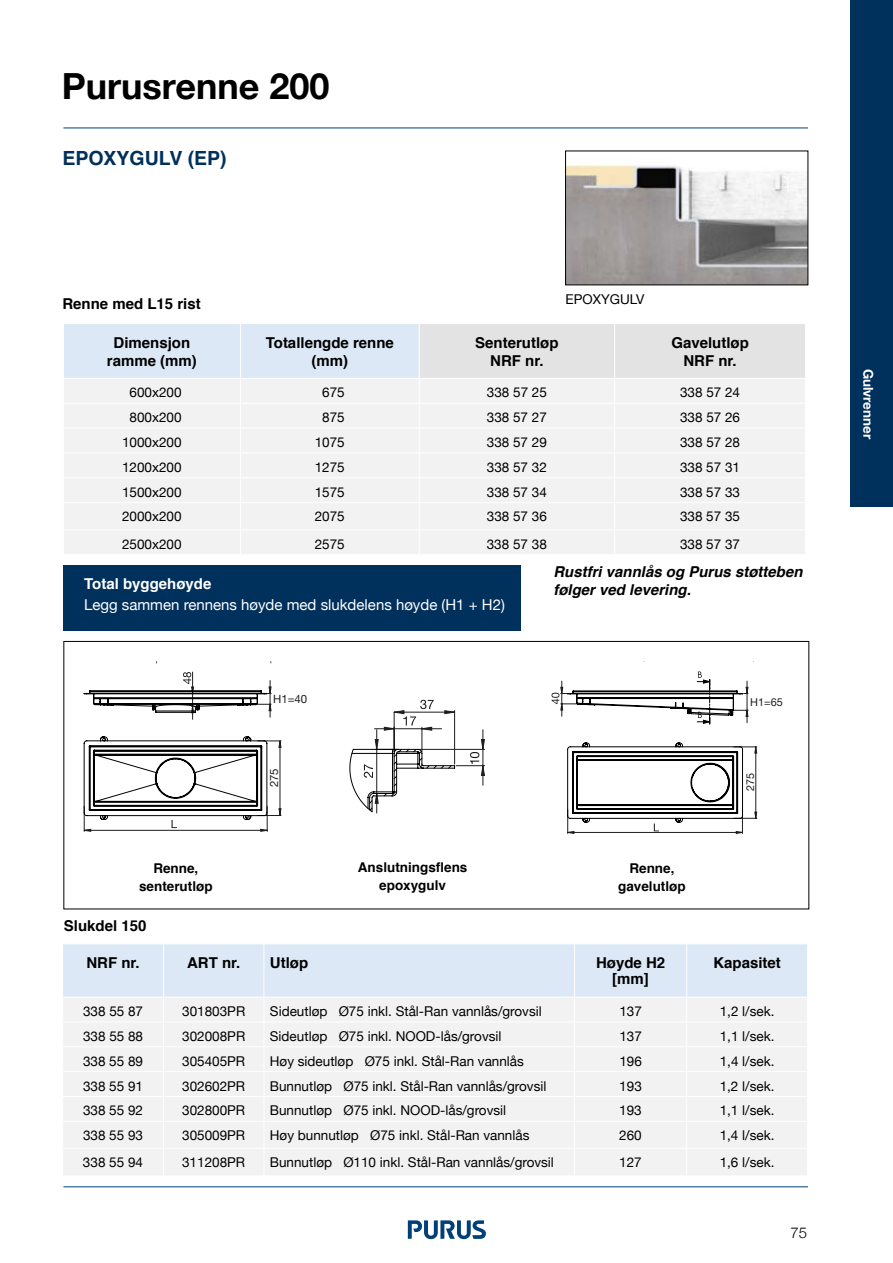
<style>
.page{position:relative;width:893px;height:1263px;background:#fff}
.page>*{position:absolute;margin:0;border:0;box-sizing:border-box;transform-origin:0 0}
.t1{font:700 36px "Helvetica Neue";color:#000}
.t2{font:700 19.5px "Helvetica";color:#00305c}
.t3{font:17.25px "Helvetica Neue LT Std";color:#1d1d1b}
.t4{font:700 15px/18px "Helvetica";color:#000;text-align:center}
.t5{font:italic 700 15px/18px "Helvetica";color:#000}
.t6{font:15px "Helvetica Neue";color:#fff}
.t7{font:700 15px "Helvetica";color:#fff}
.t8{font:300 15px "Helvetica Neue";color:#000}
.t9{font:13.5px "Helvetica Neue";color:#000}
.t10{font:700 13.5px/18px "Helvetica";color:#000;text-align:center}
.t11{font:700 13.5px "Helvetica Neue";color:#fff}
.t12{font:11.4px "Helvetica Neue LT Std";color:#1d1d1b}
.t13{font:10.95px "Helvetica Neue LT Std";color:#1d1d1b}
</style>
<div class="page">
<svg style="left:408px;top:1220px;width:78px;height:19px"></svg>
<div style="left:850px;top:0;width:43px;height:506px;background:#00305c"></div>
<hr style="left:63px;top:128px;width:745px;height:1px;background:#004079">
<hr style="left:63px;top:1186px;width:745px;height:1px;background:#004079">
<div style="left:63px;top:641px;width:746px;height:268px;border:1px solid #000"></div>
<hr style="left:469px;top:661px;width:1px;height:173px;background:#6a6a58">
<svg style="left:83px;top:661px;width:199px;height:171px"></svg>
<hr style="left:892px;top:661px;width:1px;height:181px;background:#6a6a58">
<svg style="left:551px;top:661px;width:207px;height:173px"></svg>
<hr style="left:581px;top:686px;width:1px;height:135px;background:#6a6a58">
<svg style="left:349px;top:686px;width:136px;height:148px"></svg>
<svg style="left:63px;top:944px;width:744px;height:231px"></svg>
<svg style="left:64px;top:324px;width:741px;height:230px"></svg>
<div style="left:63px;top:566px;width:458px;height:65px;background:#00305c"></div>
<img style="left:567px;top:165px;width:239px;height:118px">
<h1 class="t1" style="left:62px;top:58px;width:269px">Purusrenne 200</h1>
<h2 class="t2" style="left:62px;top:142px;width:166px">epoxyg ulv (EP)</h2>
<p class="t4" style="left:62px;top:295px;width:140px">Renne med L15 rist</p>
<p class="t9" style="left:566px;top:290px;width:72px">Epoxyg ulv</p>
<p class="t4" style="left:107px;top:333px;width:92px">Dimensjon ramme (mm)</p>
<p class="t4" style="left:266px;top:333px;width:130px">Totallengde renne (mm)</p>
<p class="t4" style="left:475px;top:333px;width:85px">Senterutløp<br>NRF nr.</p>
<p class="t4" style="left:671px;top:333px;width:79px">Gavelutløp<br>NRF nr.</p>
<p class="t9" style="left:130px;top:383px;width:54px">600x200</p>
<p class="t9" style="left:322px;top:383px;width:24px">675</p>
<p class="t9" style="left:487px;top:383px;width:62px">338 57 25</p>
<p class="t9" style="left:680px;top:383px;width:62px">338 57 24</p>
<p class="t9" style="left:130px;top:407px;width:54px">800x200</p>
<p class="t9" style="left:322px;top:407px;width:24px">875</p>
<p class="t9" style="left:487px;top:407px;width:62px">338 57 27</p>
<p class="t9" style="left:680px;top:407px;width:62px">338 57 26</p>
<p class="t9" style="left:122px;top:432px;width:61px">1000x200</p>
<p class="t9" style="left:315px;top:432px;width:32px">1075</p>
<p class="t9" style="left:487px;top:432px;width:62px">338 57 29</p>
<p class="t9" style="left:680px;top:432px;width:62px">338 57 28</p>
<p class="t9" style="left:122px;top:457px;width:61px">1200x200</p>
<p class="t9" style="left:315px;top:457px;width:32px">1275</p>
<p class="t9" style="left:487px;top:457px;width:62px">338 57 32</p>
<p class="t9" style="left:680px;top:457px;width:62px">338 57 31</p>
<p class="t9" style="left:122px;top:482px;width:61px">1500x200</p>
<p class="t9" style="left:315px;top:482px;width:32px">1575</p>
<p class="t9" style="left:487px;top:482px;width:62px">338 57 34</p>
<p class="t9" style="left:680px;top:482px;width:62px">338 57 33</p>
<p class="t9" style="left:122px;top:507px;width:61px">2000x200</p>
<p class="t9" style="left:315px;top:507px;width:32px">2075</p>
<p class="t9" style="left:487px;top:507px;width:62px">338 57 36</p>
<p class="t9" style="left:680px;top:507px;width:62px">338 57 35</p>
<p class="t9" style="left:122px;top:534px;width:61px">2500x200</p>
<p class="t9" style="left:315px;top:534px;width:32px">2575</p>
<p class="t9" style="left:487px;top:534px;width:62px">338 57 38</p>
<p class="t9" style="left:680px;top:534px;width:62px">338 57 37</p>
<p class="t7" style="left:84px;top:571px;width:129px">Total byggehøyde</p>
<p class="t6" style="left:84px;top:593px;width:422px">Legg sammen rennens høyde med slukdelens høyde (H1 + H2)</p>
<p class="t5" style="left:553px;top:563px;width:255px">Rustfrivannlåsog Purusstøtteben følgerved levering.</p>
<p class="t3" style="left:265px;top:719px;width:30px;rotate:-90deg">275</p>
<p class="t12" style="left:273px;top:692px;width:36px">H1=40</p>
<p class="t12" style="left:267px;top:787px;width:21px;rotate:-90deg">275</p>
<p class="t10" style="left:358px;top:859px;width:111px">Anslutningsflens epoxygulv</p>
<p class="t10" style="left:139px;top:859px;width:75px">Renne, senterutløp</p>
<p class="t10" style="left:618px;top:859px;width:69px">Renne, gavelutløp</p>
<p class="t4" style="left:64px;top:917px;width:84px">Slukdel 150</p>
<p class="t13" style="left:750px;top:696px;width:34px">H1=65</p>
<p class="t13" style="left:744px;top:791px;width:20px;rotate:-90deg">275</p>
<p class="t4" style="left:86px;top:954px;width:55px">NRF nr.</p>
<p class="t4" style="left:187px;top:954px;width:55px">ART nr.</p>
<p class="t4" style="left:270px;top:954px;width:40px">Utløp</p>
<p class="t4" style="left:596px;top:954px;width:71px;line-height:16.5px">Høyde H2 [mm]</p>
<p class="t4" style="left:713px;top:954px;width:69px">Kapasitet</p>
<p class="t9" style="left:83px;top:1001px;width:62px">338 55 87</p>
<p class="t9" style="left:182px;top:1001px;width:65px">301803PR</p>
<p class="t9" style="left:270px;top:1001px;width:273px">Sideutløp Ø75 inkl. Stål-Ran vannlås/grovsil</p>
<p class="t9" style="left:619px;top:1001px;width:24px">137</p>
<p class="t9" style="left:720px;top:1001px;width:56px">1,2 l/sek.</p>
<p class="t9" style="left:83px;top:1026px;width:62px">338 55 88</p>
<p class="t9" style="left:182px;top:1026px;width:65px">302008PR</p>
<p class="t9" style="left:270px;top:1026px;width:233px">Sideutløp Ø75 inkl. NOOD-lås/grovsil</p>
<p class="t9" style="left:619px;top:1026px;width:24px">137</p>
<p class="t9" style="left:720px;top:1026px;width:56px">1,1 l/sek.</p>
<p class="t9" style="left:83px;top:1051px;width:62px">338 55 89</p>
<p class="t9" style="left:182px;top:1051px;width:65px">305405PR</p>
<p class="t9" style="left:270px;top:1051px;width:256px">Høy sideutløp Ø75 inkl. Stål-Ran vannlås</p>
<p class="t9" style="left:619px;top:1051px;width:24px">196</p>
<p class="t9" style="left:720px;top:1051px;width:56px">1,4 l/sek.</p>
<p class="t9" style="left:83px;top:1076px;width:62px">338 55 91</p>
<p class="t9" style="left:182px;top:1076px;width:65px">302602PR</p>
<p class="t9" style="left:270px;top:1076px;width:278px">Bunnutløp Ø75 inkl. Stål-Ran vannlås/grovsil</p>
<p class="t9" style="left:619px;top:1076px;width:24px">193</p>
<p class="t9" style="left:720px;top:1076px;width:56px">1,2 l/sek.</p>
<p class="t9" style="left:83px;top:1101px;width:62px">338 55 92</p>
<p class="t9" style="left:182px;top:1101px;width:65px">302800PR</p>
<p class="t9" style="left:270px;top:1101px;width:238px">Bunnutløp Ø75 inkl. NOOD-lås/grovsil</p>
<p class="t9" style="left:619px;top:1101px;width:24px">193</p>
<p class="t9" style="left:720px;top:1101px;width:56px">1,1 l/sek.</p>
<p class="t9" style="left:83px;top:1126px;width:62px">338 55 93</p>
<p class="t9" style="left:182px;top:1126px;width:65px">305009PR</p>
<p class="t9" style="left:270px;top:1126px;width:261px">Høy bunnutløp Ø75 inkl. Stål-Ran vannlås</p>
<p class="t9" style="left:619px;top:1126px;width:24px">260</p>
<p class="t9" style="left:720px;top:1126px;width:56px">1,4 l/sek.</p>
<p class="t9" style="left:83px;top:1152px;width:62px">338 55 94</p>
<p class="t9" style="left:182px;top:1152px;width:65px">311208PR</p>
<p class="t9" style="left:270px;top:1152px;width:286px">Bunnutløp Ø110 inkl. Stål-Ran vannlås/grovsil</p>
<p class="t9" style="left:619px;top:1152px;width:24px">127</p>
<p class="t9" style="left:720px;top:1152px;width:56px">1,6 l/sek.</p>
<p class="t8" style="left:790px;top:1220px;width:18px">75</p>
<p class="t11" style="left:879px;top:369px;width:72px;rotate:90deg">Gulvrenner</p>
</div>
